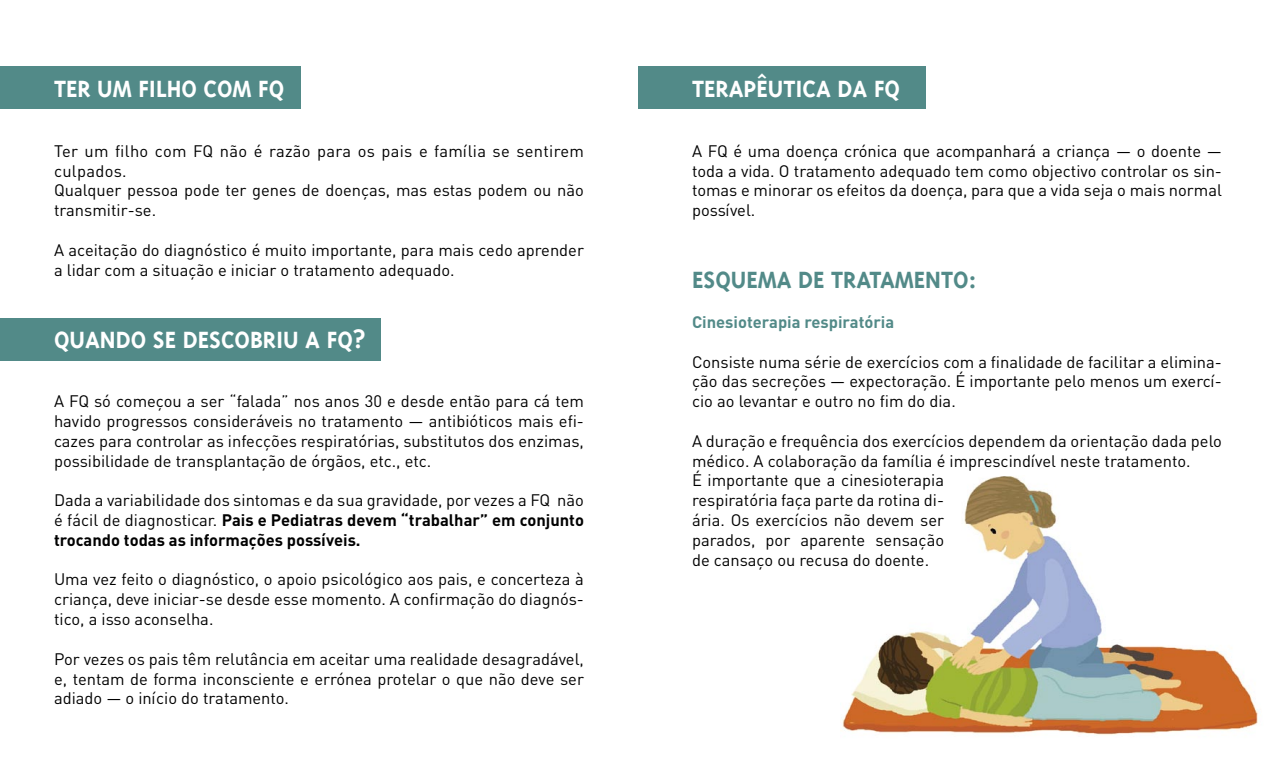
<style>
.page{position:relative;width:1276px;height:766px;background:#fff}
.page>*{position:absolute;margin:0;border:0;box-sizing:border-box;transform-origin:0 0}
.T_tulo_2{font:700 27px "Triplex";color:#fff}
.t1{font:700 27px "Triplex";color:#528a88}
.Corpo_de_texto_2{font:16.5px/19.8px "DIN";color:#000;text-align:justify}
.Avan_o_de_corpo_de_texto{font:16.5px/19.8px "DIN";color:#000}
.T_tulo_6{font:16.5px/19.8px "DIN";color:#000;text-align:justify}
.Corpo_de_texto_2-2{font:16.5px/19.8px "DIN";letter-spacing:.02em;color:#000}
.T_tulo_6-2{font:700 16.5px "DIN";color:#528a88}
.s1{font-weight:700}
</style>
<div class="page">
<img style="left:842px;top:476px;width:416px;height:259px">
<div style="left:638px;top:66px;width:288px;height:43px;background:#528a88"></div>
<div style="left:0;top:318px;width:381px;height:42px;background:#528a88"></div>
<div style="left:0;top:66px;width:300px;height:43px;background:#528a88"></div>
<p class="T_tulo_2" style="left:54px;top:74px;width:232px">TER UM FILHO COM FQ</p>
<p class="Corpo_de_texto_2-2" style="left:54px;top:140px;width:531px">Ter um filho com FQ não é razão para os pais e família se sentirem culpados.</p>
<p class="Corpo_de_texto_2" style="left:54px;top:180px;width:531px">Qualquer pessoa pode ter genes de doenças, mas estas podem ou não transmitir-se.</p>
<p class="Corpo_de_texto_2" style="left:54px;top:239px;width:531px">A aceitação do diagnóstico é muito importante, para mais cedo aprender a lidar com a situação e iniciar o tratamento adequado.</p>
<p class="T_tulo_2" style="left:54px;top:324px;width:313px">QUANDO SE DESCOBRIU A FQ?</p>
<p class="Corpo_de_texto_2" style="left:54px;top:391px;width:531px">A FQ só começou a ser “falada” nos anos 30 e desde então para cá tem havido progressos consideráveis no tratamento — antibióticos mais efi&shy;cazes para controlar as infecções respiratórias, substitutos dos enzimas, possibilidade de transplantação de órgãos, etc., etc.</p>
<p class="Corpo_de_texto_2" style="left:54px;top:490px;width:531px">Dada a variabilidade dos sintomas e da sua gravidade, por vezes a FQ não é fácil de diagnosticar. <span class="s1">Pais e Pediatras devem “trabalhar” em conjunto trocando todas as informações possíveis.</span></p>
<p class="Corpo_de_texto_2" style="left:54px;top:569px;width:531px">Uma vez feito o diagnóstico, o apoio psicológico aos pais, e concerteza à criança, deve iniciar-se desde esse momento. A confirmação do diagnós&shy;tico, a isso aconselha.</p>
<p class="Corpo_de_texto_2" style="left:54px;top:648px;width:531px">Por vezes os pais têm relutância em aceitar uma realidade desagradável, e, tentam de forma inconsciente e errónea protelar o que não deve ser adiado — o início do tratamento.</p>
<p class="T_tulo_2" style="left:692px;top:74px;width:210px">TERAPÊUTICA DA FQ</p>
<p class="Corpo_de_texto_2" style="left:692px;top:140px;width:531px">A FQ é uma doença crónica que acompanhará a criança — o doente — toda a vida. O tratamento adequado tem como objectivo controlar os sin&shy;tomas e minorar os efeitos da doença, para que a vida seja o mais normal possível.</p>
<p class="t1" style="left:692px;top:264px;width:286px">ESQUEMA DE TRATAMENTO:</p>
<p class="T_tulo_6-2" style="left:692px;top:311px;width:204px">Cinesioterapia respiratória</p>
<p class="T_tulo_6" style="left:692px;top:351px;width:531px">Consiste numa série de exercícios com a finalidade de facilitar a elimina&shy;ção das secreções — expectoração. É importante pelo menos um exercí&shy;cio ao levantar e outro no fim do dia.</p>
<p class="Avan_o_de_corpo_de_texto" style="left:692px;top:430px;width:531px">A duração e frequência dos exercícios dependem da orientação dada pelo médico. A colaboração da família é imprescindível neste tratamento.</p>
<p class="Avan_o_de_corpo_de_texto" style="left:692px;top:470px;width:254px;text-align:justify">É importante que a cinesioterapia respiratória faça parte da rotina di&shy;ária. Os exercícios não devem ser parados, por aparente sensação de cansaço ou recusa do doente.</p>
</div>
